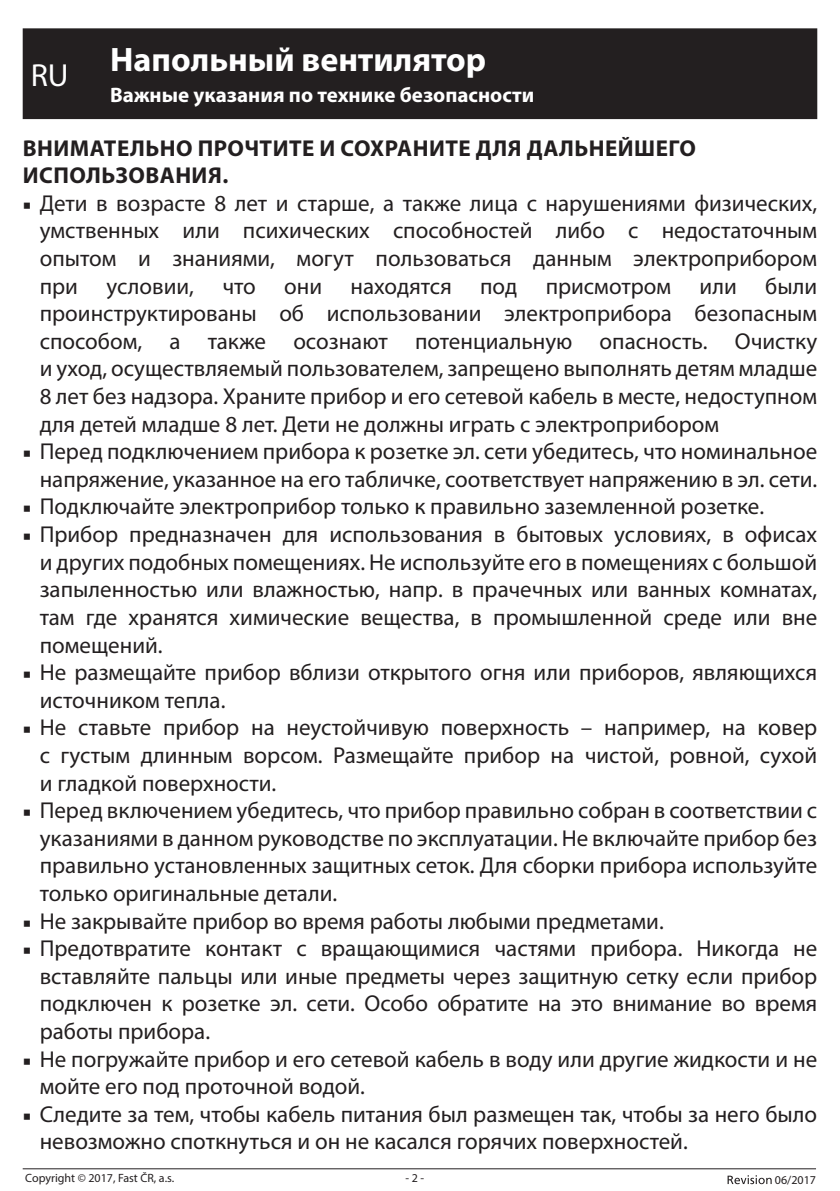
<style>
.page{position:relative;width:840px;height:1191px;background:#fff}
.page>*{position:absolute;margin:0;border:0;box-sizing:border-box;transform-origin:0 0}
.název_bezp{font:700 34px "Myriad Pro";color:#fff}
.jazyk_bezp{font:32px "Myriad Pro";color:#fff}
.odrazka_5mm_bezp{font:23px/27.6px "Myriad Pro";color:#231f20;text-align:justify}
.titulek_9_bezp{font:700 23px/27.6px "Myriad Pro";letter-spacing:.02em;color:#231f20}
.pokyny_bezp{font:700 21px "Myriad Pro";color:#fff}
.t1{font:12px "Myriad Pro";color:#231f20}
.s1{font-family:"Minion Pro";font-size:21px}
</style>
<div class="page">
<svg style="left:727px;top:1175px;width:44px;height:9px"></svg>
<hr style="left:23px;top:1168px;width:792px;height:1px;background:#231f20">
<div style="left:23px;top:28px;width:793px;height:91px;background:#231f20"></div>
<p class="název_bezp" style="left:110px;top:37px;width:377px">Напольный вентилятор</p>
<p class="pokyny_bezp" style="left:110px;top:81px;width:425px">Важные указания по технике безопасности</p>
<p class="titulek_9_bezp" style="left:23px;top:133px;width:674px">ВНИМАТЕЛЬНО ПРОЧТИТЕ И СОХРАНИТЕ ДЛЯ ДАЛЬНЕЙШЕГО<br>ИСПОЛЬЗОВАНИЯ.</p>
<p class="odrazka_5mm_bezp" style="left:40px;top:189px;width:778px;text-indent:-17px"><span class="s1">■</span> Дети в возрасте 8 лет и старше, а также лица с нарушениями физических, умственных или психических способностей либо с недостаточным опытом и знаниями, могут пользоваться данным электроприбором при условии, что они находятся под присмотром или были проинструктированы об использовании электроприбора безопасным способом, а также осознают потенциальную опасность. Очистку и уход, осуществляемый пользователем, запрещено выполнять детям младше 8 лет без надзора. Храните прибор и его сетевой кабель в месте, недоступном для детей младше 8 лет. Дети не должны играть с электроприбором</p>
<p class="odrazka_5mm_bezp" style="left:23px;top:437px;width:795px;text-align:right"><span class="s1">■</span> Перед подключением прибора к розетке эл. сети убедитесь, что номинальное напряжение, указанное на его табличке, соответствует напряжению в эл. сети.</p>
<p class="odrazka_5mm_bezp" style="left:23px;top:492px;width:742px"><span class="s1">■</span> Подключайте электроприбор только к правильно заземленной розетке.</p>
<p class="odrazka_5mm_bezp" style="left:40px;top:520px;width:778px;text-indent:-17px"><span class="s1">■</span> Прибор предназначен для использования в бытовых условиях, в офисах и других подобных помещениях. Не используйте его в помещениях с большой запыленностью или влажностью, напр. в прачечных или ванных комнатах, там где хранятся химические вещества, в промышленной среде или вне помещений.</p>
<p class="odrazka_5mm_bezp" style="left:40px;top:658px;width:778px;text-indent:-17px"><span class="s1">■</span> Не размещайте прибор вблизи открытого огня или приборов, являющихся источником тепла.</p>
<p class="odrazka_5mm_bezp" style="left:40px;top:713px;width:778px;text-indent:-17px"><span class="s1">■</span> Не ставьте прибор на неустойчивую поверхность – например, на ковер с густым длинным ворсом. Размещайте прибор на чистой, ровной, сухой и гладкой поверхности.</p>
<p class="odrazka_5mm_bezp" style="left:40px;top:796px;width:778px;text-indent:-17px"><span class="s1">■</span> Перед включением убедитесь, что прибор правильно собран в соответствии с указаниями в данном руководстве по эксплуатации. Не включайте прибор без правильно установленных защитных сеток. Для сборки прибора используйте только оригинальные детали.</p>
<p class="odrazka_5mm_bezp" style="left:23px;top:906px;width:642px"><span class="s1">■</span> Не закрывайте прибор во время работы любыми предметами.</p>
<p class="odrazka_5mm_bezp" style="left:40px;top:934px;width:778px;text-indent:-17px"><span class="s1">■</span> Предотвратите контакт с вращающимися частями прибора. Никогда не вставляйте пальцы или иные предметы через защитную сетку если прибор подключен к розетке эл. сети. Особо обратите на это внимание во время работы прибора.</p>
<p class="odrazka_5mm_bezp" style="left:40px;top:1044px;width:778px;text-indent:-17px"><span class="s1">■</span> Не погружайте прибор и его сетевой кабель в воду или другие жидкости и не мойте его под проточной водой.</p>
<p class="odrazka_5mm_bezp" style="left:40px;top:1100px;width:778px;text-indent:-17px"><span class="s1">■</span> Следите за тем, чтобы кабель питания был размещен так, чтобы за него было невозможно споткнуться и он не касался горячих поверхностей.</p>
<p class="jazyk_bezp" style="left:31px;top:55px;width:39px">RU</p>
<p class="t1" style="left:25px;top:1170px;width:150px">Copyright © 2017, Fast ČR, a.s.</p>
<p class="t1" style="left:405px;top:1170px;width:20px">- 2 -</p>
<p class="t1" style="left:774px;top:1172px;width:43px">06/2017</p>
</div>
